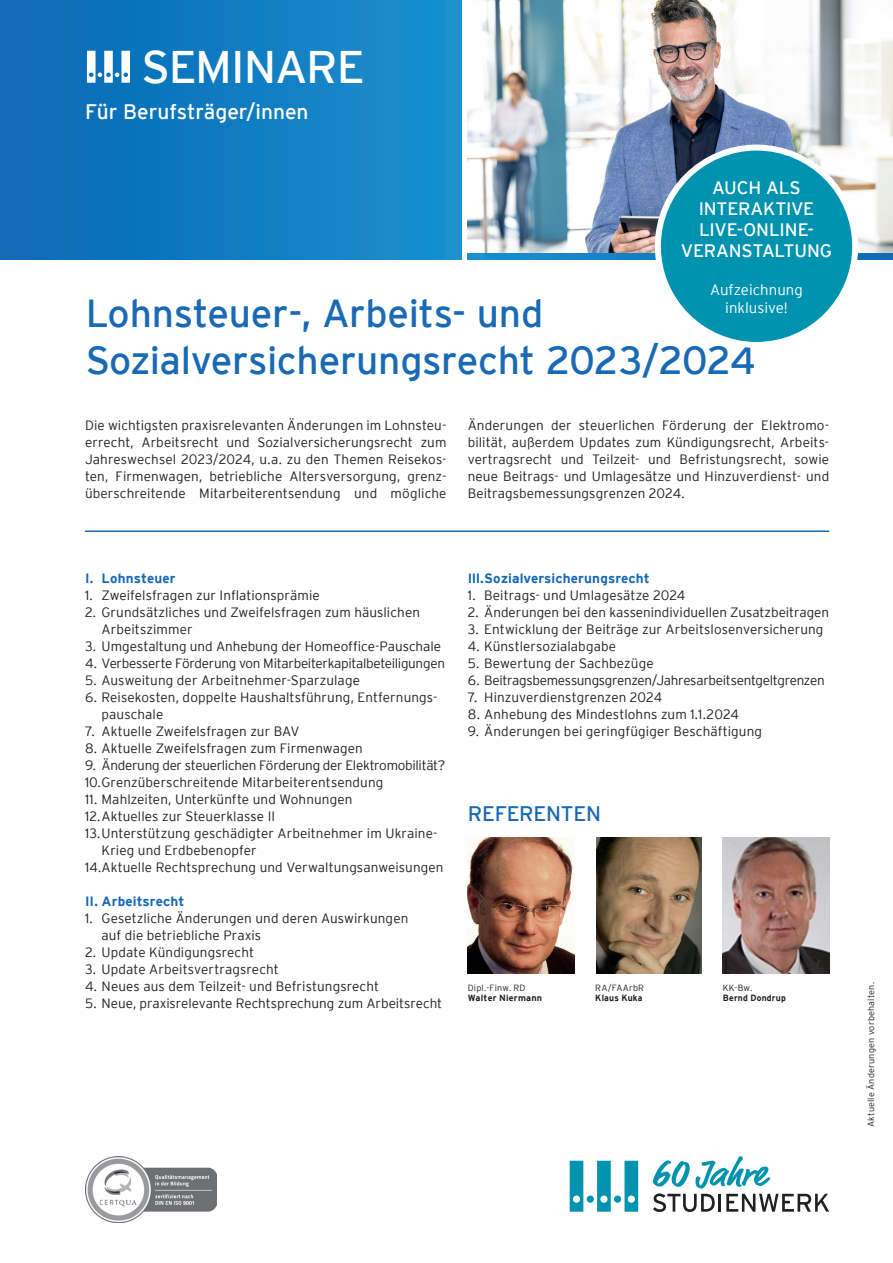
<style>
.page{position:relative;width:893px;height:1263px;background:#fff}
.page>*{position:absolute;margin:0;border:0;box-sizing:border-box;transform-origin:0 0}
.Titelseite_Klassifiz{font:45.6px "Interstate Plus";letter-spacing:-.03em;color:#fff}
.t1{font:39px/46.8px "Interstate Plus";letter-spacing:-.01em;color:#1768b4}
.Titelseite_Beruf{font:21px "Interstate Plus";letter-spacing:-.005em;color:#fff}
.Subline_Versalien_Be{font:21px "Interstate Plus";letter-spacing:-.01em;color:#1768b4}
.t2{font:18px/21px "Interstate Plus";letter-spacing:-.01em;color:#fff;text-align:center}
.t3{font:300 15px/18px "Interstate Plus";color:#fff;text-align:center}
.Subline_Versalien_Be-2{font:300 13.5px/17px "Interstate Plus";letter-spacing:.005em;color:#231f20}
.Copy_NEG_9{font:300 13.5px/17px "Interstate Plus";letter-spacing:.005em;color:#231f20;text-align:justify}
.Subline_Versalien_Be-3{font:300 13.5px "Interstate Plus";letter-spacing:-.025em;color:#231f20}
.Subline_Versalien_Be-4{font:300 13.5px/17px "Interstate Plus";letter-spacing:-.015em;color:#231f20}
.Subline_Versalien_Be-5{font:700 13.5px "Interstate Plus";letter-spacing:.005em;color:#1768b4}
.Copy_POS_9{font:300 9px/10.5px "Interstate Plus";letter-spacing:.025em;color:#231f20}
.Copy_POS_9-2{font:700 9px/10.5px "Interstate Plus";letter-spacing:.025em;color:#231f20}
.Copy_POS_9-3{font:700 9px/10.5px "Interstate Plus";letter-spacing:.025em;color:#231f20;scale:.95 1}
.s1{font-weight:300}
.s2{font-weight:700}
</style>
<div class="page">
<div style="left:0;top:0;width:461px;height:259px;background:linear-gradient(to right,#0b68b3,#188fcf)"></div>
<img style="left:468px;top:0;width:425px;height:253px">
<svg style="left:468px;top:253px;width:425px;height:6px"></svg>
<svg style="left:87px;top:51px;width:43px;height:32px"></svg>
<img style="left:85px;top:1156px;width:131px;height:67px">
<div style="left:658px;top:148px;width:197px;height:197px;background:#0093b0;border-radius:50%"></div>
<div style="left:655px;top:145px;width:203px;height:203px;border:6px solid #fff;border-radius:50%"></div>
<hr style="left:85px;top:530px;width:744px;height:2px;background:#1768b4">
<div style="left:587px;top:1195px;width:7px;height:8px;background:#0093b0;border-radius:50%"></div>
<svg style="left:624px;top:1161px;width:14px;height:51px"></svg>
<svg style="left:570px;top:1161px;width:13px;height:51px"></svg>
<svg style="left:597px;top:1161px;width:14px;height:51px"></svg>
<div style="left:614px;top:1195px;width:7px;height:8px;background:#0093b0;border-radius:50%"></div>
<svg style="left:653px;top:1156px;width:176px;height:56px"></svg>
<img style="left:468px;top:838px;width:106px;height:136px">
<img style="left:596px;top:838px;width:106px;height:136px">
<img style="left:723px;top:838px;width:106px;height:136px">
<p class="Titelseite_Klassifiz" style="left:141px;top:41px;width:225px">SEMINARE</p>
<p class="Titelseite_Beruf" style="left:85px;top:100px;width:225px">Für Berufsträger/innen</p>
<p class="t2" style="left:681px;top:177px;width:153px">AUCH ALS<br>INTERAKTIVE<br>LIVE-ONLINE-<br>VERANSTALTUNG</p>
<p class="t3" style="left:710px;top:280px;width:94px">Aufzeichnung inklusive!</p>
<h2 class="t1" style="left:85px;top:290px;width:672px">Lohnsteuer-, Arbeits- und<br>Sozialversicherungsrecht 2023/2024</h2>
<p class="Copy_NEG_9" style="left:468px;top:416px;width:363px">Änderungen der steuerlichen Förderung der Elektromo&shy;bilität, außerdem Updates zum Kündigungsrecht, Arbeits&shy;vertragsrecht und Teilzeit- und Befristungsrecht, sowie neue Beitrags- und Umlagesätze und Hinzuverdienst- und Beitragsbemessungsgrenzen 2024.</p>
<p class="Copy_NEG_9" style="left:85px;top:416px;width:363px">Die wichtigsten praxisrelevanten Änderungen im Lohnsteu&shy;errecht, Arbeitsrecht und Sozialversicherungsrecht zum Jahreswechsel 2023/2024, u.a. zu den Themen Reisekos&shy;ten, Firmenwagen, betriebliche Altersversorgung, grenz&shy;überschreitende Mitarbeiterentsendung und mögliche</p>
<p class="Subline_Versalien_Be-5" style="left:85px;top:570px;width:92px">I. Lohnsteuer</p>
<p class="Subline_Versalien_Be-2" style="left:85px;top:586px;width:236px">1. Zweifelsfragen zur Inflationsprämie</p>
<p class="Subline_Versalien_Be-2" style="left:102px;top:603px;width:320px;text-indent:-16px">2. Grundsätzliches und Zweifelsfragen zum häuslichen<br>Arbeitszimmer</p>
<p class="Subline_Versalien_Be-2" style="left:85px;top:637px;width:358px">3. Umgestaltung und Anhebung der Homeoffice-Pauschale</p>
<p class="Subline_Versalien_Be-3" style="left:85px;top:655px;width:361px">4. Verbesserte Förderung von Mitarbeiterkapitalbeteiligungen</p>
<p class="Subline_Versalien_Be-2" style="left:85px;top:671px;width:276px">5. Ausweitung der Arbeitnehmer-Sparzulage</p>
<p class="Subline_Versalien_Be-2" style="left:102px;top:688px;width:337px;text-indent:-16px">6. Reisekosten, doppelte Haushaltsführung, Entfernungs&shy;pauschale</p>
<p class="Subline_Versalien_Be-2" style="left:85px;top:722px;width:216px">7. Aktuelle Zweifelsfragen zur BAV</p>
<p class="Subline_Versalien_Be-2" style="left:85px;top:739px;width:279px">8. Aktuelle Zweifelsfragen zum Firmenwagen</p>
<p class="Subline_Versalien_Be-4" style="left:85px;top:756px;width:362px">9. Änderung der steuerlichen Förderung der Elektromobilität?<br>10.Grenzüberschreitende Mitarbeiterentsendung</p>
<p class="Subline_Versalien_Be-2" style="left:85px;top:790px;width:269px">11. Mahlzeiten, Unterkünfte und Wohnungen</p>
<p class="Subline_Versalien_Be-2" style="left:85px;top:807px;width:192px">12.Aktuelles zur Steuerklasse II</p>
<p class="Subline_Versalien_Be-2" style="left:85px;top:824px;width:354px">13.Unterstützung geschädigter Arbeitnehmer im Ukraine-</p>
<p class="Subline_Versalien_Be-2" style="left:102px;top:841px;width:157px">Krieg und Erdbebenopfer</p>
<p class="Subline_Versalien_Be-2" style="left:85px;top:858px;width:360px">14.Aktuelle Rechtsprechung und Verwaltungsanweisungen</p>
<p class="Subline_Versalien_Be-5" style="left:85px;top:893px;width:101px">II. Arbeitsrecht</p>
<p class="Subline_Versalien_Be-2" style="left:102px;top:909px;width:308px;text-indent:-16px">1. Gesetzliche Änderungen und deren Auswirkungen auf die betriebliche Praxis</p>
<p class="Subline_Versalien_Be-2" style="left:85px;top:943px;width:170px">2. Update Kündigungsrecht</p>
<p class="Subline_Versalien_Be-2" style="left:85px;top:960px;width:195px">3. Update Arbeitsvertragsrecht</p>
<p class="Subline_Versalien_Be-2" style="left:85px;top:977px;width:295px">4. Neues aus dem Teilzeit- und Befristungsrecht</p>
<p class="Subline_Versalien_Be-2" style="left:85px;top:994px;width:359px">5. Neue, praxisrelevante Rechtsprechung zum Arbeitsrecht</p>
<p class="Subline_Versalien_Be-5" style="left:468px;top:570px;width:183px">III.Sozialversicherungsrecht</p>
<p class="Subline_Versalien_Be-2" style="left:468px;top:586px;width:219px">1. Beitrags- und Umlagesätze 2024</p>
<p class="Subline_Versalien_Be-2" style="left:468px;top:603px;width:363px">2. Änderungen bei den kassenindividuellen Zusatzbeitragen</p>
<p class="Subline_Versalien_Be-2" style="left:468px;top:620px;width:357px">3. Entwicklung der Beiträge zur Arbeitslosenversicherung</p>
<p class="Subline_Versalien_Be-2" style="left:468px;top:637px;width:150px">4. Künstlersozialabgabe</p>
<p class="Subline_Versalien_Be-2" style="left:468px;top:654px;width:187px">5. Bewertung der Sachbezüge</p>
<p class="Subline_Versalien_Be-3" style="left:468px;top:672px;width:358px">6. Beitragsbemessungsgrenzen/Jahresarbeitsentgeltgrenzen</p>
<p class="Subline_Versalien_Be-2" style="left:468px;top:688px;width:196px">7. Hinzuverdienstgrenzen 2024</p>
<p class="Subline_Versalien_Be-2" style="left:468px;top:705px;width:273px">8. Anhebung des Mindestlohns zum 1.1.2024</p>
<p class="Subline_Versalien_Be-2" style="left:468px;top:722px;width:296px">9. Änderungen bei geringfügiger Beschäftigung</p>
<p class="Subline_Versalien_Be" style="left:468px;top:801px;width:135px">REFERENTEN</p>
<p class="Copy_POS_9-2" style="left:468px;top:982px;width:76px"><span class="s1">Dipl.-Finw. RD<br></span>Walter Niermann</p>
<p class="Copy_POS_9" style="left:595px;top:982px;width:50px">RA/FAArbR<br><span class="s2">Klaus Kuka</span></p>
<p class="Copy_POS_9-3" style="left:723px;top:982px;width:68px"><span class="s1">KK-Bw.<br></span>Bernd Dondrup</p>
<p class="Copy_POS_9" style="left:865px;top:1127px;width:146px;rotate:-90deg">Aktuelle Änderungen vorbehalten.</p>
</div>
